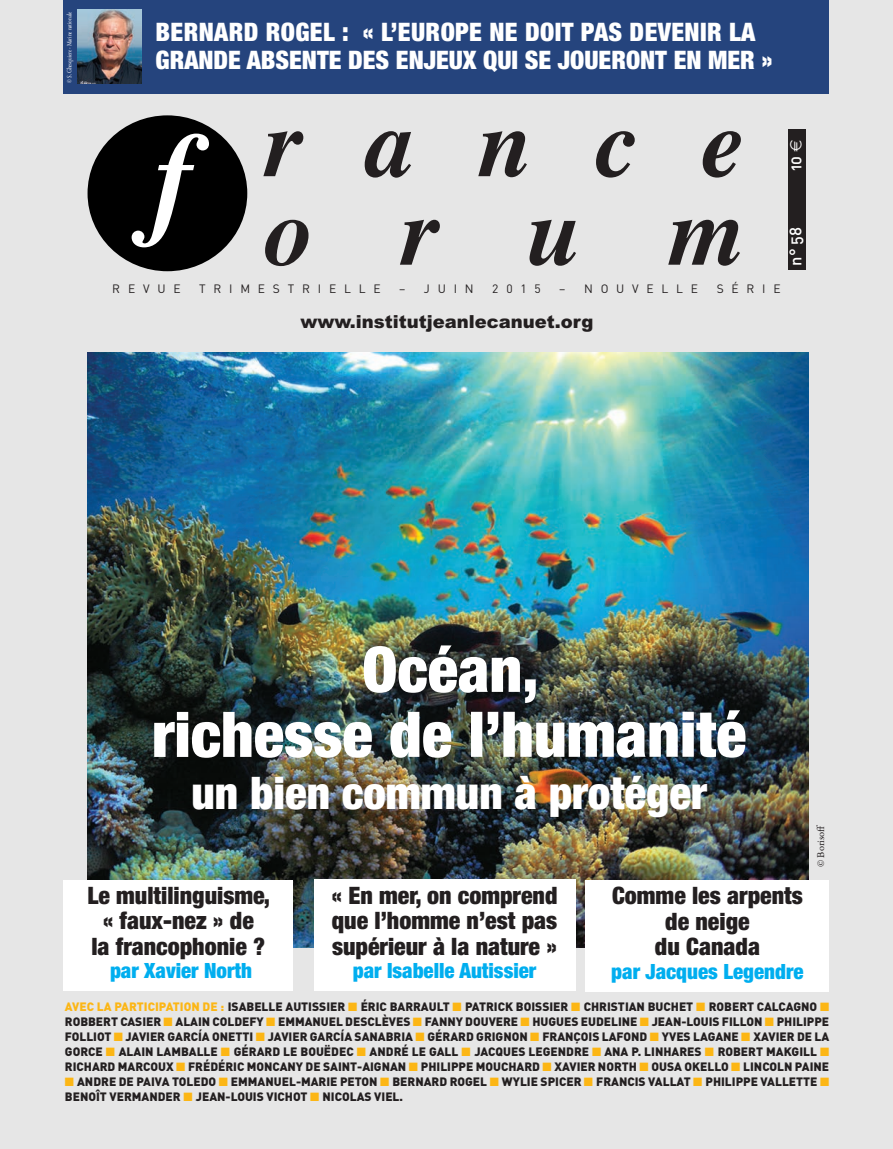
<style>
.page{position:relative;width:893px;height:1149px;background:#fff}
.page>*{position:absolute;margin:0;border:0;box-sizing:border-box;transform-origin:0 0}
.t1{font:italic 700 125.55px "Times";color:#fff}
.t2{font:italic 700 97.5px/88.5px "Times";letter-spacing:.65em;color:#231f20}
.t3{font:900 condensed 63px/64.9px "Helvetica Neue LT Std";color:#fff;text-align:center}
.t4{font:900 condensed 45px "Helvetica Neue LT Std";color:#fff}
.t5{font:900 condensed 25.5px/27.8px "Helvetica Neue LT Std";color:#fff}
.t6{font:900 condensed 24px/25.5px "Helvetica Neue LT Std";color:#231f20;text-align:center}
.t7{font:900 condensed 21px "Helvetica Neue LT Std";color:#00aeef}
.t8{font:900 18px "Arial";color:#231f20}
.t9{font:16.5px "DIN Medium Alternate";color:#fff}
.t10{font:900 12px/15px "DIN";color:#231f20;text-align:justify}
.t11{font:12px "DIN";letter-spacing:.65em;color:#231f20}
.t12{font:10.5px "Garamond Premr Pro";color:#231f20}
.t13{font:6.75px "Garamond Premr Pro";letter-spacing:-.005em;color:#fff;scale:.8 1}
.s1{color:#fcb615}
</style>
<div class="page">
<div style="left:0;top:0;width:893px;height:1148px;background:#e6e6e6"></div>
<img style="left:87px;top:352px;width:722px;height:595px">
<div style="left:64px;top:0;width:765px;height:93px;background:#25447d"></div>
<img style="left:77px;top:9px;width:65px;height:74px">
<div style="left:88px;top:115px;width:159px;height:156px;background:#000;border-radius:50%"></div>
<div style="left:788px;top:129px;width:18px;height:140px;background:#231f20"></div>
<div style="left:64px;top:879px;width:229px;height:111px;background:#fff"></div>
<div style="left:586px;top:880px;width:243px;height:111px;background:#fff"></div>
<div style="left:314px;top:879px;width:261px;height:111px;background:#fff"></div>
<p class="t13" style="left:67px;top:83px;width:91px;rotate:-90deg">© S. Ghesquiere - Marine nationale</p>
<h3 class="t5" style="left:156px;top:20px;width:619px">BERNARD ROGEL : « L’EUROPE NE DOIT PAS DEVENIR LA<br>GRANDE ABSENTE DES ENJEUX QUI SE JOUERONT EN MER »</h3>
<h2 class="t2" style="left:262px;top:98px;width:482px">rance orum</h2>
<h1 class="t1" style="left:151px;top:104px;width:43px">f</h1>
<p class="t11" style="left:112px;top:282px;width:70px">REVUE</p>
<p class="t11" style="left:199px;top:282px;width:183px">TRIMESTRIELLE</p>
<p class="t11" style="left:399px;top:282px;width:76px">– JUIN</p>
<p class="t11" style="left:492px;top:282px;width:50px">2015</p>
<p class="t11" style="left:559px;top:282px;width:140px">– NOUVELLE</p>
<p class="t11" style="left:717px;top:282px;width:65px">SÉRIE</p>
<h3 class="t8" style="left:300px;top:311px;width:294px">www.institutjeanlecanuet.org</h3>
<h3 class="t9" style="left:786px;top:171px;width:17px;rotate:-90deg">10</h3>
<h3 class="t9" style="left:786px;top:265px;width:40px;rotate:-90deg">n° 58</h3>
<h3 class="t3" style="left:152px;top:642px;width:596px">Océan,<br>richesse de l’humanité</h3>
<h3 class="t4" style="left:192px;top:776px;width:517px">un bien commun à protéger</h3>
<h3 class="t6" style="left:87px;top:884px;width:184px">Le multilinguisme, « faux-nez » de<br>la francophonie ?</h3>
<h3 class="t7" style="left:110px;top:962px;width:143px">par Xavier North</h3>
<h3 class="t6" style="left:331px;top:884px;width:228px;text-align:justify">« En mer, on comprend que l’homme n’est pas supérieur à la nature »</h3>
<h3 class="t7" style="left:353px;top:962px;width:185px">par Isabelle Autissier</h3>
<h3 class="t6" style="left:612px;top:884px;width:192px">Comme les arpents de neige<br>du Canada</h3>
<h3 class="t7" style="left:611px;top:963px;width:194px">par Jacques Legendre</h3>
<p class="t12" style="left:817px;top:866px;width:44px;rotate:-90deg">© Borisoff</p>
<p class="t10" style="left:65px;top:999px;width:766px"><span class="s1">AVEC LA PARTICIPATION DE :</span> ISABELLE AUTISSIER <span class="s1">■</span> ÉRIC BARRAULT <span class="s1">■</span> PATRICK BOISSIER <span class="s1">■</span> CHRISTIAN BUCHET <span class="s1">■</span> ROBERT CALCAGNO <span class="s1">■ </span>ROBBERT CASIER <span class="s1">■</span> ALAIN COLDEFY <span class="s1">■</span> EMMANUEL DESCLÈVES <span class="s1">■</span> FANNY DOUVERE <span class="s1">■</span> HUGUES EUDELINE <span class="s1">■</span> JEAN-LOUIS FILLON <span class="s1">■</span> PHILIPPE FOLLIOT <span class="s1">■</span> JAVIER GARCÍA ONETTI <span class="s1">■</span> JAVIER GARCÍA SANABRIA <span class="s1">■</span> GÉRARD GRIGNON <span class="s1">■</span> FRANÇOIS LAFOND <span class="s1">■</span> YVES LAGANE <span class="s1">■</span> XAVIER DE LA GORCE <span class="s1">■</span> ALAIN LAMBALLE <span class="s1">■</span> GÉRARD LE BOUËDEC <span class="s1">■</span> ANDRÉ LE GALL <span class="s1">■</span> JACQUES LEGENDRE <span class="s1">■</span> ANA P. LINHARES <span class="s1">■</span> ROBERT MAKGILL <span class="s1">■ </span>RICHARD MARCOUX <span class="s1">■</span> FRÉDÉRIC MONCANY DE SAINT-AIGNAN <span class="s1">■</span> PHILIPPE MOUCHARD <span class="s1">■</span> XAVIER NORTH <span class="s1">■</span> OUSA OKELLO <span class="s1">■</span> LINCOLN PAINE</p>
<p class="t10" style="left:65px;top:1074px;width:766px"><span class="s1">■</span> ANDRE DE PAIVA TOLEDO <span class="s1">■</span> EMMANUEL-MARIE PETON <span class="s1">■</span> BERNARD ROGEL <span class="s1">■</span> WYLIE SPICER <span class="s1">■</span> FRANCIS VALLAT <span class="s1">■</span> PHILIPPE VALLETTE <span class="s1">■<br></span>BENOÎT VERMANDER <span class="s1">■</span> JEAN-LOUIS VICHOT <span class="s1">■</span> NICOLAS VIEL.</p>
</div>
